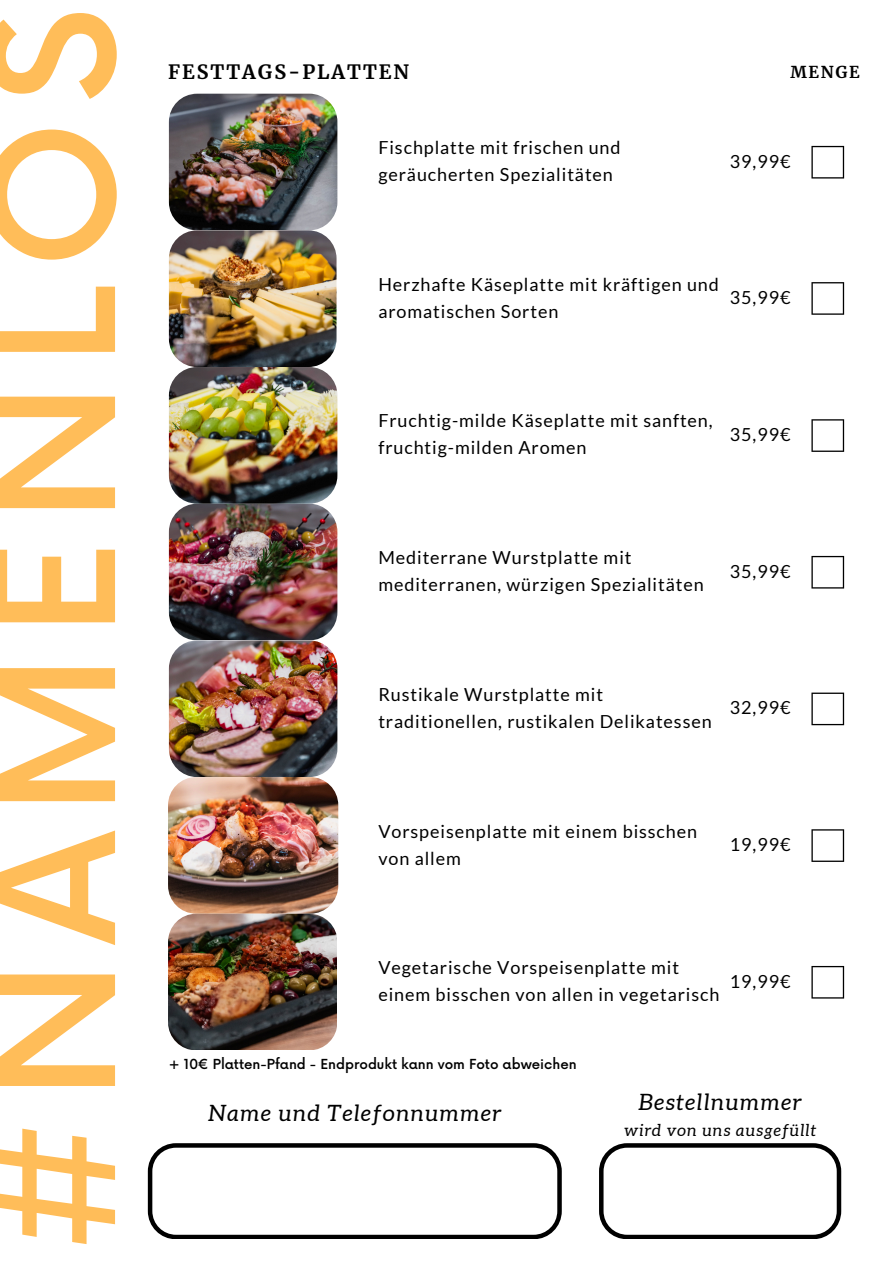
<style>
.page{position:relative;width:894px;height:1264px;background:#fff}
.page>*{position:absolute;margin:0;border:0;box-sizing:border-box;transform-origin:0 0}
.t1{font:500 168.9px "Now";letter-spacing:.1em;color:#ffbd59}
.t2{font:italic 22.5px "Aleo";letter-spacing:.07em;color:#000}
.t3{font:700 19.5px "Merriweather";letter-spacing:.1em;color:#000}
.t4{font:18px/27px "Lato";letter-spacing:.05em;color:#000}
.t5{font:italic 16.5px "Aleo";letter-spacing:.07em;color:#000}
.t6{font:700 16.2px "Merriweather";letter-spacing:.1em;color:#000}
.t7{font:500 13.5px "Now";color:#000}
</style>
<div class="page">
<svg style="left:811px;top:146px;width:32px;height:32px"></svg>
<svg style="left:811px;top:282px;width:32px;height:33px"></svg>
<svg style="left:811px;top:419px;width:32px;height:33px"></svg>
<svg style="left:811px;top:556px;width:32px;height:32px"></svg>
<svg style="left:811px;top:692px;width:32px;height:33px"></svg>
<svg style="left:811px;top:829px;width:32px;height:32px"></svg>
<svg style="left:811px;top:965px;width:32px;height:33px"></svg>
<img style="left:168px;top:777px;width:170px;height:136px;border-radius:28px">
<img style="left:169px;top:640px;width:168px;height:136px;border-radius:28px">
<img style="left:169px;top:503px;width:168px;height:137px;border-radius:28px">
<img style="left:169px;top:367px;width:168px;height:136px;border-radius:28px">
<img style="left:169px;top:230px;width:167px;height:136px;border-radius:28px">
<img style="left:169px;top:94px;width:168px;height:136px;border-radius:28px">
<img style="left:168px;top:913px;width:169px;height:136px;border-radius:28px">
<svg style="left:599px;top:1143px;width:241px;height:95px"></svg>
<svg style="left:148px;top:1143px;width:413px;height:95px"></svg>
<p class="t1" style="left:-37px;top:1255px;width:1249px;rotate:-90deg">#NAMENLOS</p>
<h4 class="t3" style="left:168px;top:60px;width:243px">FESTTAGS-PLATTEN</h4>
<h4 class="t4" style="left:378px;top:134px;width:244px">Fischplatte mit frischen und geräucherten Spezialitäten</h4>
<p class="t6" style="left:790px;top:62px;width:71px">MENGE</p>
<p class="t4" style="left:729px;top:147px;width:62px">39,99€</p>
<p class="t4" style="left:378px;top:270px;width:342px">Herzhafte Käseplatte mit kräftigen und aromatischen Sorten</p>
<h4 class="t4" style="left:729px;top:283px;width:62px">35,99€</h4>
<h4 class="t4" style="left:378px;top:407px;width:336px">Fruchtig-milde Käseplatte mit sanften, fruchtig-milden Aromen</h4>
<p class="t4" style="left:729px;top:420px;width:62px">35,99€</p>
<p class="t4" style="left:378px;top:543px;width:327px">Mediterrane Wurstplatte mit mediterranen, würzigen Spezialitäten</p>
<h4 class="t4" style="left:729px;top:557px;width:62px">35,99€</h4>
<h4 class="t4" style="left:378px;top:680px;width:335px">Rustikale Wurstplatte mit traditionellen, rustikalen Delikatessen</h4>
<p class="t4" style="left:729px;top:694px;width:62px">32,99€</p>
<h4 class="t4" style="left:378px;top:817px;width:320px">Vorspeisenplatte mit einem bisschen von allem</h4>
<h4 class="t4" style="left:729px;top:830px;width:62px">19,99€</h4>
<p class="t4" style="left:378px;top:953px;width:342px">Vegetarische Vorspeisenplatte mit einem bisschen von allen in vegetarisch</p>
<p class="t4" style="left:729px;top:967px;width:62px">19,99€</p>
<h4 class="t7" style="left:169px;top:1057px;width:409px">+ 10€ Platten-Pfand - Endprodukt kann vom Foto abweichen</h4>
<p class="t2" style="left:208px;top:1100px;width:294px">Name und Telefonnummer</p>
<h4 class="t2" style="left:638px;top:1089px;width:164px">Bestellnummer</h4>
<h4 class="t5" style="left:624px;top:1121px;width:193px">wird von uns ausgefüllt</h4>
</div>
